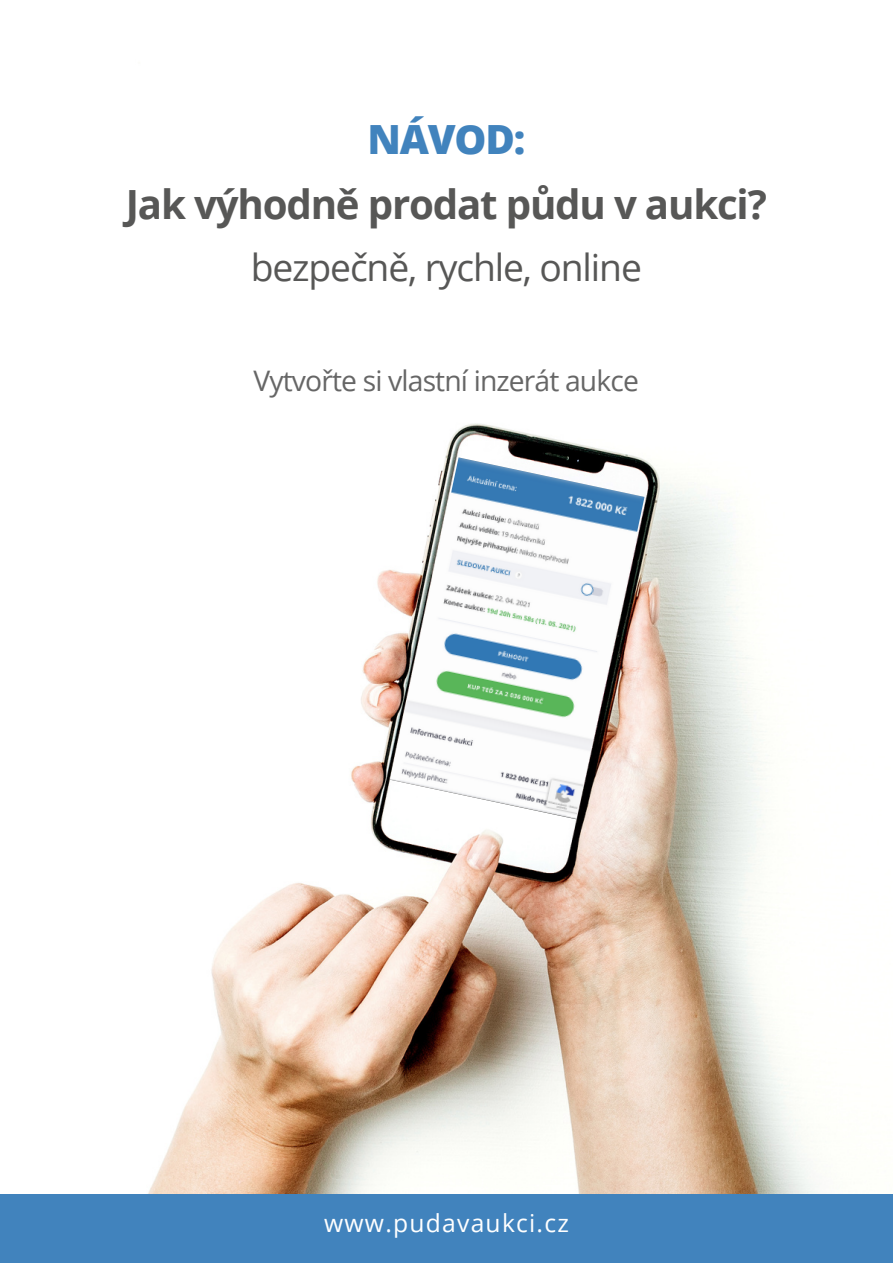
<style>
.page{position:relative;width:893px;height:1264px;background:#fff}
.page>*{position:absolute;margin:0;border:0;box-sizing:border-box;transform-origin:0 0}
.t1{font:700 40.2px "Open Sans";letter-spacing:-.03em;color:#575756}
.t2{font:800 40.2px "Open Sans";letter-spacing:-.03em;color:#4183bd}
.t3{font:37.2px "Open Sans";letter-spacing:-.03em;color:#575756}
.t4{font:28.2px "Open Sans";letter-spacing:-.03em;color:#666}
.t5{font:24.6px "Open Sans";letter-spacing:.05em;color:#fff}
</style>
<div class="page">
<img style="left:148px;top:423px;width:671px;height:771px">
<div style="left:0;top:1194px;width:892px;height:68px;background:#4183bd"></div>
<img style="left:390px;top:457px;width:254px;height:362px">
<h1 class="t2" style="left:367px;top:111px;width:159px">NÁVOD:</h1>
<h1 class="t1" style="left:126px;top:176px;width:642px">Jak výhodně prodat půdu v aukci?</h1>
<h2 class="t3" style="left:251px;top:241px;width:392px">bezpečně, rychle, online</h2>
<p class="t4" style="left:253px;top:361px;width:387px">Vytvořte si vlastní inzerát aukce</p>
<p class="t5" style="left:324px;top:1205px;width:246px">www.pudavaukci.cz</p>
</div>
